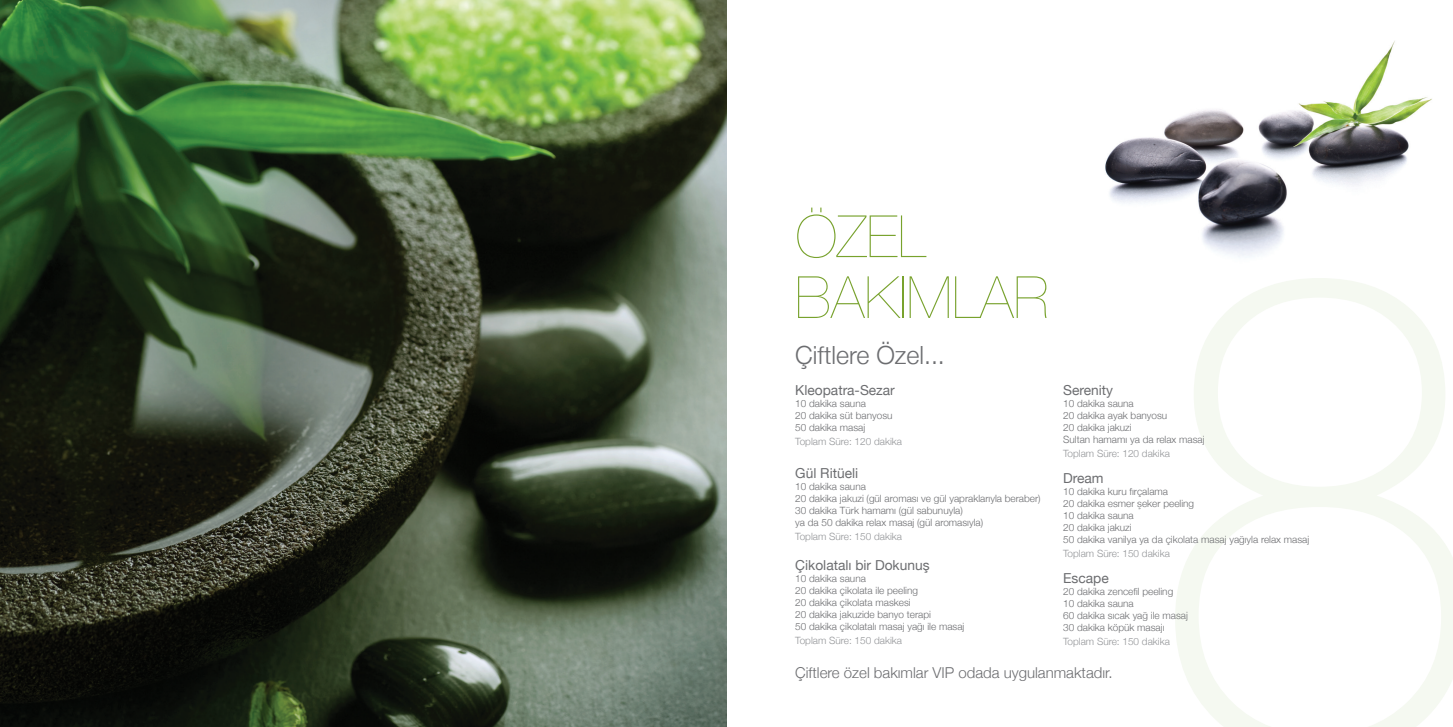
<style>
.page{position:relative;width:1453px;height:727px;background:#fff}
.page>*{position:absolute;margin:0;border:0;box-sizing:border-box;transform-origin:0 0}
.t1{font:200 58.25px/60.9px "Helvetica Neue";color:#78a22d}
.t2{font:300 25px "Helvetica Neue";color:#6c6d70}
.t3{font:300 15px "Helvetica Neue";color:#6c6d70}
.t4{font:13.75px "Helvetica Neue";color:#6c6d70}
.t5{font:300 10px/12px "Helvetica Neue";color:#6c6d70}
.t6{font:300 10px "Helvetica Neue";color:#939598}
</style>
<div class="page">
<img style="left:0;top:0;width:726px;height:726px">
<img style="left:1105px;top:41px;width:327px;height:216px">
<h1 class="t1" style="left:795px;top:204px;width:255px">ÖZEL<br>BAKIMLAR</h1>
<h2 class="t2" style="left:795px;top:334px;width:151px">Çiftlere Özel...</h2>
<h3 class="t4" style="left:795px;top:380px;width:101px">Kleopatra-Sezar</h3>
<p class="t5" style="left:795px;top:397px;width:99px">10 dakika sauna<br>20 dakika süt banyosu<br>50 dakika masaj</p>
<p class="t6" style="left:795px;top:433px;width:108px">Toplam Süre: 120 dakika</p>
<h3 class="t4" style="left:795px;top:463px;width:64px">Gül Ritüeli</h3>
<p class="t5" style="left:795px;top:480px;width:247px">10 dakika sauna<br>20 dakika jakuzi (gül aroması ve gül yapraklarıyla beraber)<br>30 dakika Türk hamamı (gül sabunuyla)<br>ya da 50 dakika relax masaj (gül aromasıyla)</p>
<p class="t6" style="left:795px;top:528px;width:108px">Toplam Süre: 150 dakika</p>
<h3 class="t4" style="left:795px;top:555px;width:136px">Çikolatalı bir Dokunuş</h3>
<p class="t5" style="left:795px;top:572px;width:171px">10 dakika sauna<br>20 dakika çikolata ile peeling<br>20 dakika çikolata maskesi<br>20 dakika jakuzide banyo terapi<br>50 dakika çikolatalı masaj yağı ile masaj</p>
<p class="t6" style="left:795px;top:632px;width:108px">Toplam Süre: 150 dakika</p>
<h3 class="t4" style="left:1063px;top:380px;width:51px">Serenity</h3>
<p class="t5" style="left:1063px;top:397px;width:143px">10 dakika sauna<br>20 dakika ayak banyosu<br>20 dakika jakuzi<br>Sultan hamamı ya da relax masaj</p>
<p class="t6" style="left:1063px;top:445px;width:108px">Toplam Süre: 120 dakika</p>
<h3 class="t4" style="left:1063px;top:468px;width:42px">Dream</h3>
<p class="t5" style="left:1063px;top:485px;width:248px">10 dakika kuru fırçalama<br>20 dakika esmer şeker peeling<br>10 dakika sauna<br>20 dakika jakuzi<br>50 dakika vanilya ya da çikolata masaj yağıyla relax masaj</p>
<p class="t6" style="left:1063px;top:545px;width:108px">Toplam Süre: 150 dakika</p>
<h3 class="t4" style="left:1063px;top:568px;width:47px">Escape</h3>
<p class="t5" style="left:1063px;top:584px;width:126px">20 dakika zencefil peeling<br>10 dakika sauna<br>60 dakika sıcak yağ ile masaj<br>30 dakika köpük masajı</p>
<p class="t6" style="left:1063px;top:633px;width:108px">Toplam Süre: 150 dakika</p>
<h3 class="t3" style="left:795px;top:660px;width:319px">Çiftlere özel bakımlar VIP odada uygulanmaktadır.</h3>
</div>
